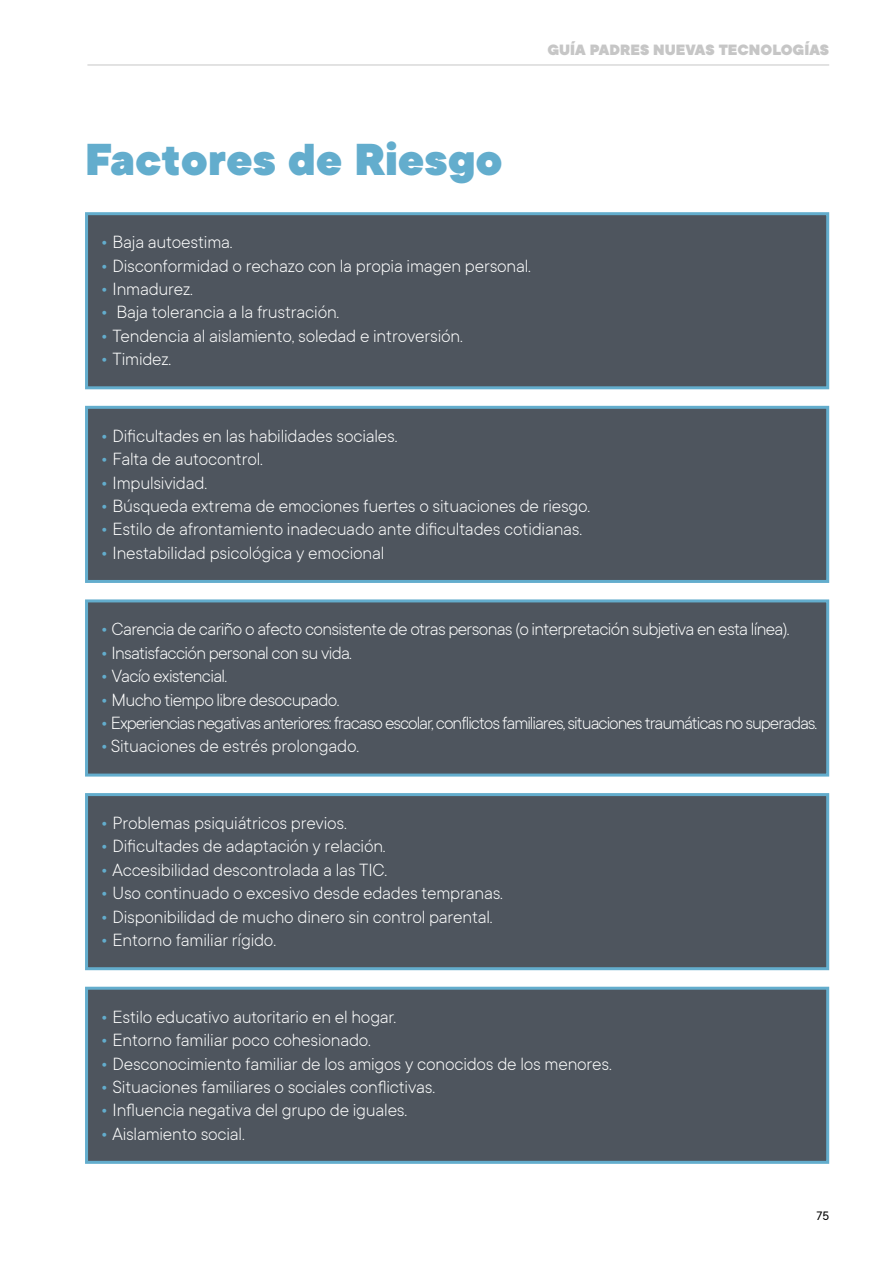
<style>
.page{position:relative;width:893px;height:1263px;background:#fff}
.page>*{position:absolute;margin:0;border:0;box-sizing:border-box;transform-origin:0 0}
.t1{font:900 49.5px "TT Commons";color:#63adcd}
.t2{font:300 19.5px "TT Commons";letter-spacing:-.01em;color:#fff}
.t3{font:300 19.5px "TT Commons";letter-spacing:-.035em;color:#fff}
.t4{font:300 19.5px "TT Commons";letter-spacing:-.055em;color:#fff}
.t5{font:900 16.5px "TT Commons";color:#c6c6c6}
.t6{font:13.5px "TT Commons Classic";color:#000}
.s1{font-weight:500;color:#63adcd}
</style>
<div class="page">
<hr style="left:87px;top:65px;width:742px;height:1px;background:#c6c6c6">
<div style="left:85px;top:212px;width:744px;height:177px;background:#4e555e;border:3px solid #63adcd"></div>
<div style="left:85px;top:406px;width:744px;height:177px;background:#4e555e;border:3px solid #63adcd"></div>
<div style="left:85px;top:599px;width:744px;height:177px;background:#4e555e;border:3px solid #63adcd"></div>
<div style="left:85px;top:793px;width:744px;height:177px;background:#4e555e;border:3px solid #63adcd"></div>
<div style="left:85px;top:987px;width:744px;height:177px;background:#4e555e;border:3px solid #63adcd"></div>
<p class="t5" style="left:547px;top:39px;width:283px">GUÍA PADRES NUEVAS TECNOLOGÍAS</p>
<h1 class="t1" style="left:85px;top:125px;width:419px">Factores de Riesgo</h1>
<p class="t2" style="left:100px;top:230px;width:134px"><span class="s1">•</span> Baja autoestima.</p>
<p class="t2" style="left:100px;top:253px;width:432px"><span class="s1">•</span> Disconformidad o rechazo con la propia imagen personal.</p>
<p class="t2" style="left:100px;top:277px;width:94px"><span class="s1">•</span> Inmadurez.</p>
<p class="t2" style="left:100px;top:300px;width:241px"><span class="s1">•</span> Baja tolerancia a la frustración.</p>
<p class="t2" style="left:100px;top:324px;width:364px"><span class="s1">•</span> Tendencia al aislamiento, soledad e introversión.</p>
<p class="t2" style="left:100px;top:347px;width:72px"><span class="s1">•</span> Timidez.</p>
<p class="t2" style="left:100px;top:424px;width:299px"><span class="s1">•</span> Dificultades en las habilidades sociales.</p>
<p class="t2" style="left:100px;top:447px;width:164px"><span class="s1">•</span> Falta de autocontrol.</p>
<p class="t2" style="left:100px;top:470px;width:108px"><span class="s1">•</span> Impulsividad.</p>
<p class="t2" style="left:100px;top:494px;width:491px"><span class="s1">•</span> Búsqueda extrema de emociones fuertes o situaciones de riesgo.</p>
<p class="t2" style="left:100px;top:517px;width:483px"><span class="s1">•</span> Estilo de afrontamiento inadecuado ante dificultades cotidianas.</p>
<p class="t2" style="left:100px;top:541px;width:286px"><span class="s1">•</span> Inestabilidad psicológica y emocional</p>
<p class="t3" style="left:100px;top:617px;width:691px"><span class="s1">•</span> Carencia de cariño o afecto consistente de otras personas (o interpretación subjetiva en esta línea).</p>
<p class="t3" style="left:100px;top:641px;width:253px"><span class="s1">•</span> Insatisfacción personal con su vida.</p>
<p class="t3" style="left:100px;top:664px;width:128px"><span class="s1">•</span> Vacío existencial.</p>
<p class="t3" style="left:100px;top:687px;width:241px"><span class="s1">•</span> Mucho tiempo libre desocupado.</p>
<p class="t4" style="left:100px;top:711px;width:718px"><span class="s1">•</span> Experiencias negativas anteriores: fracaso escolar, conflictos familiares, situaciones traumáticas no superadas.</p>
<p class="t2" style="left:100px;top:734px;width:260px"><span class="s1">•</span>Situaciones de estrés prolongado.</p>
<p class="t2" style="left:100px;top:811px;width:248px"><span class="s1">•</span> Problemas psiquiátricos previos.</p>
<p class="t2" style="left:100px;top:834px;width:287px"><span class="s1">•</span> Dificultades de adaptación y relación.</p>
<p class="t2" style="left:100px;top:858px;width:288px"><span class="s1">•</span> Accesibilidad descontrolada a las TIC.</p>
<p class="t2" style="left:100px;top:881px;width:404px"><span class="s1">•</span> Uso continuado o excesivo desde edades tempranas.</p>
<p class="t2" style="left:100px;top:904px;width:394px"><span class="s1">•</span> Disponibilidad de mucho dinero sin control parental.</p>
<p class="t2" style="left:100px;top:928px;width:177px"><span class="s1">•</span> Entorno familiar rígido.</p>
<p class="t2" style="left:100px;top:1004px;width:297px"><span class="s1">•</span> Estilo educativo autoritario en el hogar.</p>
<p class="t2" style="left:100px;top:1028px;width:272px"><span class="s1">•</span> Entorno familiar poco cohesionado.</p>
<p class="t2" style="left:100px;top:1051px;width:513px"><span class="s1">•</span> Desconocimiento familiar de los amigos y conocidos de los menores.</p>
<p class="t2" style="left:100px;top:1075px;width:336px"><span class="s1">•</span> Situaciones familiares o sociales conflictivas.</p>
<p class="t2" style="left:100px;top:1098px;width:308px"><span class="s1">•</span> Influencia negativa del grupo de iguales.</p>
<p class="t2" style="left:100px;top:1121px;width:146px"><span class="s1">•</span> Aislamiento social.</p>
<p class="t6" style="left:816px;top:1207px;width:14px">75</p>
</div>
